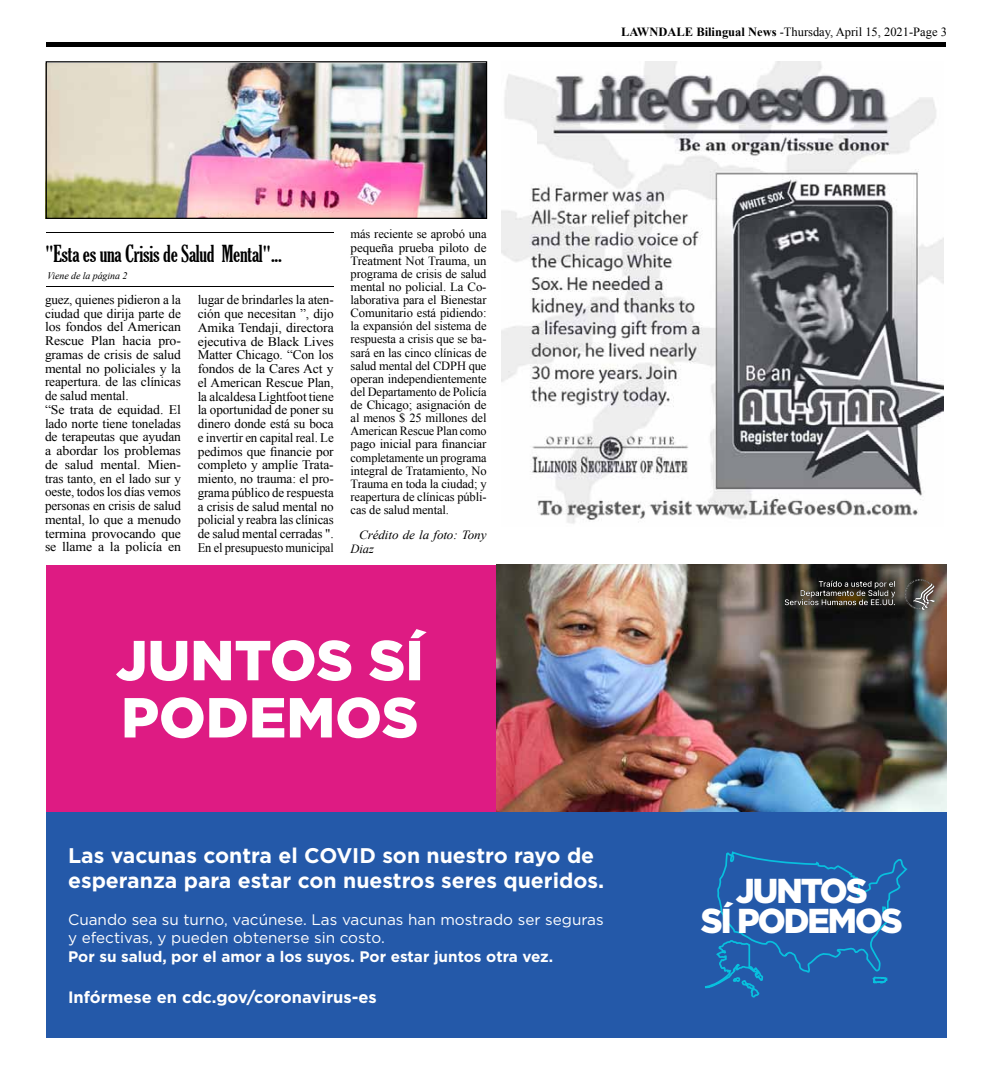
<style>
.page{position:relative;width:990px;height:1080px;background:#fff}
.page>*{position:absolute;margin:0;border:0;box-sizing:border-box;transform-origin:0 0}
.t1{font:900 56.25px/57.2px "Gotham";color:#fff}
.t2{font:900 34.62px/29.9px "Gotham";letter-spacing:-.06em;color:#fff;text-align:center}
.t3{font:extra-condensed 22.5px "Gloucester";letter-spacing:-.01em;color:#000}
.t4{font:700 21.12px/25.4px "Gotham";color:#fff}
.t5{font:700 16.5px "Gotham";color:#fff}
.t6{font:15.25px/18.4px "Gotham";color:#fff}
.t7{font:700 15.25px "Gotham";color:#fff}
.t8{font:13.12px/13.8px "Times New Roman";letter-spacing:-.01em;color:#000}
.t9{font:12.5px/13.1px "Times New Roman";letter-spacing:-.01em;color:#000;text-align:justify}
.t10{font:italic 12.5px/13.1px "Times New Roman";letter-spacing:-.01em;color:#000;scale:1.05 1}
.t11{font:italic 10px "Times New Roman";letter-spacing:-.01em;color:#000}
.s1{font-weight:700}
.s2{font-size:12.5px}
</style>
<div class="page">
<div style="left:46px;top:42px;width:900px;height:6px;background:#000"></div>
<div style="left:46px;top:811px;width:900px;height:226px;background:#2459a9"></div>
<div style="left:46px;top:565px;width:450px;height:246px;background:#de1b83"></div>
<img style="left:496px;top:565px;width:450px;height:246px">
<svg style="left:705px;top:851px;width:203px;height:147px"></svg>
<div style="left:771px;top:565px;width:175px;height:60px;background:#000;opacity:.75"></div>
<svg style="left:785px;top:581px;width:110px;height:24px;background:#4d4941"></svg>
<svg style="left:905px;top:579px;width:31px;height:31px"></svg>
<img style="left:501px;top:62px;width:443px;height:462px">
<hr style="left:46px;top:232px;width:288px;height:1px;background:#000">
<hr style="left:46px;top:287px;width:288px;height:1px;background:#000">
<img style="left:45px;top:63px;width:440px;height:155px">
<div style="left:46px;top:61px;width:441px;height:158px;border:1px solid #000"></div>
<p class="t9" style="left:621px;top:25px;width:327px"><span class="s1">LAWNDALE Bilingual News</span> -Thursday, April 15, 2021-Page 3</p>
<h3 class="t3" style="left:45px;top:241px;width:238px">"Esta es una Crisis de Salud Mental"...</h3>
<p class="t11" style="left:47px;top:269px;width:82px">Viene de la página 2</p>
<p class="t8" style="left:45px;top:292px;width:137px">guez, quienes pidieron a la ciudad que dirija parte de los fondos del American<br>Rescue Plan hacia pro&shy;gramas de crisis de salud mental no policiales y la reapertura. de las clínicas de salud mental.<br>“Se trata de equidad. El lado norte tiene toneladas de terapeutas que ayudan a abordar los problemas de salud mental. Mien&shy;tras tanto, en el lado sur y oeste, todos los días vemos personas en crisis de salud mental, lo que a menudo termina provocando que se llame a la policía en</p>
<p class="t8" style="left:198px;top:293px;width:137px;text-align:justify">lugar de brindarles la aten&shy;ción que necesitan ”, dijo Amika Tendaji, directora ejecutiva de Black Lives Matter Chicago. “Con los fondos de la Cares Act y el American Rescue Plan, la alcaldesa Lightfoot tiene la oportunidad de poner su dinero donde está su boca e invertir en capital real. Le pedimos que financie por completo y amplíe Trata&shy;miento, no trauma: el pro&shy;grama público de respuesta a crisis de salud mental no policial y reabra las clínicas de salud mental cerradas ".<br>En el presupuesto munici<span class="s2">pal</span></p>
<p class="t9" style="left:351px;top:227px;width:137px">más reciente se aprobó una pequeña prueba piloto de Treatment Not Trauma, un programa de crisis de salud mental no policial. La Co&shy;laborativa para el Bienestar Comunitario está pidiendo: la expansión del sistema de respuesta a crisis que se ba&shy;sará en las cinco clínicas de salud mental del CDPH que operan independientemente del Departamento de Policía de Chicago; asignación de al menos $ 25 millones del American Rescue Plan como pago inicial para financiar completamente un programa integral de Tratamiento, No Trauma en toda la ciudad; y reapertura de clínicas públi&shy;cas de salud mental.</p>
<p class="t10" style="left:351px;top:528px;width:131px;text-indent:9px">Crédito de la foto: Tony<br>Diaz</p>
<h1 class="t1" style="left:116px;top:631px;width:309px">JUNTOS SÍ<br>PODEMOS</h1>
<h3 class="t4" style="left:68px;top:843px;width:538px">Las vacunas contra el COVID son nuestro rayo de esperanza para estar con nuestros seres queridos.</h3>
<p class="t6" style="left:68px;top:910px;width:537px">Cuando sea su turno, vacúnese. Las vacunas han mostrado ser seguras y efectivas, y pueden obtenerse sin costo.</p>
<p class="t7" style="left:68px;top:946px;width:487px">Por su salud, por el amor a los suyos. Por estar juntos otra vez.</p>
<p class="t5" style="left:68px;top:986px;width:310px">Infórmese en cdc.gov/coronavirus-es</p>
<h2 class="t2" style="left:701px;top:876px;width:203px">JUNTOS<br>SÍ PODEMOS</h2>
</div>
